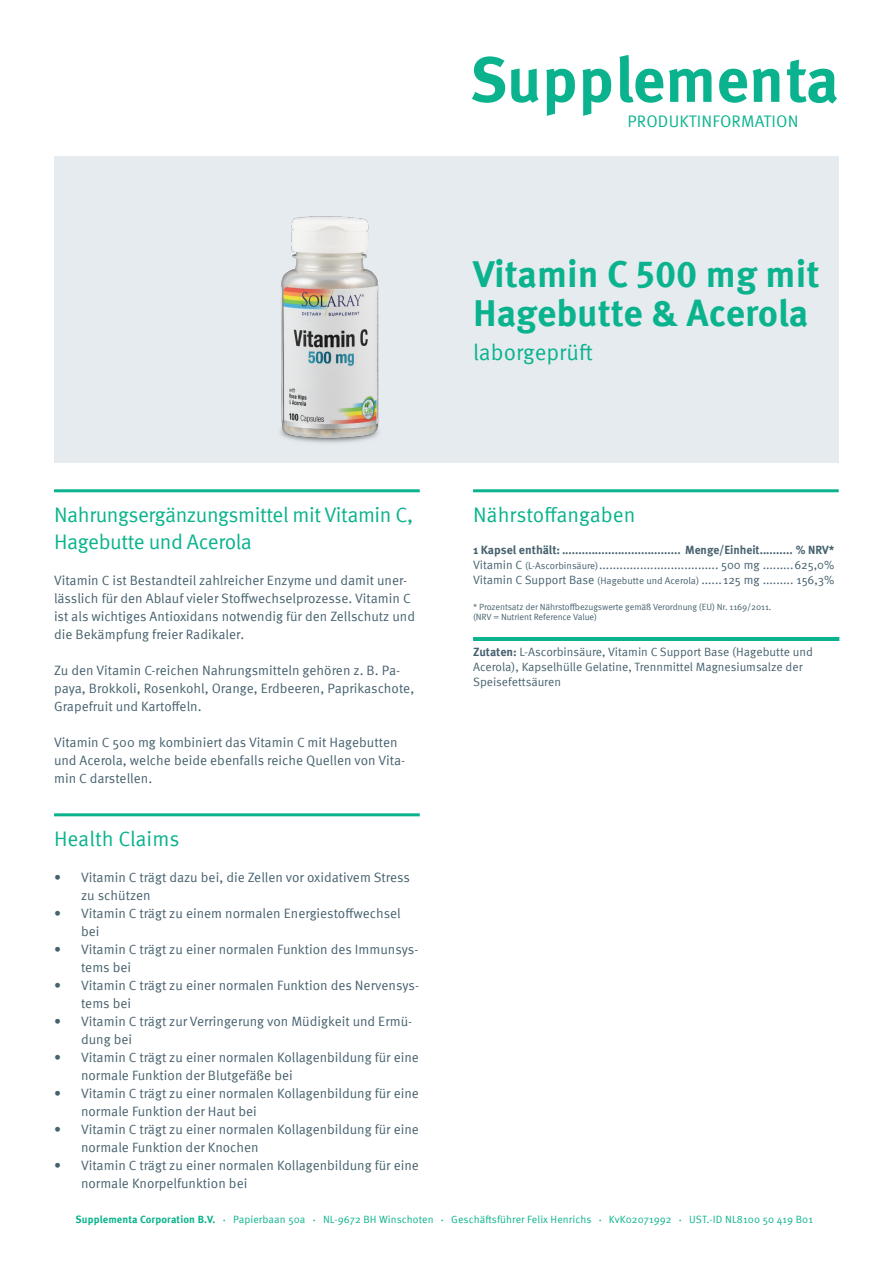
<style>
.page{position:relative;width:893px;height:1263px;background:#fff}
.page>*{position:absolute;margin:0;border:0;box-sizing:border-box;transform-origin:0 0}
.Produkt_Titel{font:700 63.45px "Meta Pro";color:#0ab38d}
.Produkt_Titel-2{font:700 37.5px/39px "Meta Pro";color:#0ab38d}
.Produkt_Subline{font:22.5px "Meta Pro";color:#0ab38d}
.Headline-Grün{font:21px/27px "Meta Pro";letter-spacing:-.02em;color:#0ab38d}
.Headline-Grün-2{font:21px "Meta Pro";color:#0ab38d}
.t1{font:16.65px "Meta Pro";letter-spacing:.01em;color:#0ab38d}
.Fließtext{font:13.5px/18px "Meta Pro";color:#46616e}
.Nährstoffangaben{font:12px "Meta Pro";color:#46616e}
.Fließtext_klein{font:12px/15px "Meta Pro";color:#46616e}
.Nährstoffangaben-2{font:700 12px "Meta Pro";color:#46616e}
.t2{font:10.5px "Meta Pro";letter-spacing:.01em;color:#0ab38d}
.t3{font:700 10.5px "Meta Pro";letter-spacing:.01em;color:#0ab38d}
.Nährstoffangaben-3{font:9px/10.5px "Meta Pro";letter-spacing:-.01em;color:#46616e}
.s1{font-size:9.75px}
.s2{font-weight:700}
.s3{font-size:4.5px}
</style>
<div class="page">
<div style="left:54px;top:156px;width:785px;height:306px;background:#e6ebef"></div>
<img style="left:280px;top:216px;width:99px;height:227px">
<hr style="left:54px;top:489px;width:366px;height:3px;background:#0ab38d">
<hr style="left:54px;top:813px;width:366px;height:3px;background:#0ab38d">
<hr style="left:473px;top:489px;width:366px;height:3px;background:#0ab38d">
<hr style="left:473px;top:637px;width:366px;height:3px;background:#0ab38d">
<p class="Produkt_Titel" style="left:470px;top:30px;width:371px">Supplementa</p>
<p class="t1" style="left:628px;top:109px;width:172px">PRODUKTINFORMATION</p>
<p class="Produkt_Titel-2" style="left:473px;top:252px;width:348px">Vitamin C 500 mg mit<br>Hagebutte &amp; Acerola</p>
<p class="Produkt_Subline" style="left:473px;top:336px;width:121px">laborgeprüft</p>
<p class="Headline-Grün" style="left:54px;top:500px;width:361px">Nahrungsergänzungsmittel mit Vitamin C,<br>Hagebutte und Acerola</p>
<p class="Fließtext" style="left:54px;top:570px;width:362px">Vitamin C ist Bestandteil zahlreicher Enzyme und damit uner&shy;lässlich für den Ablauf vieler Stoffwechselprozesse. Vitamin C ist als wichtiges Antioxidans notwendig für den Zellschutz und die Bekämpfung freier Radikaler.</p>
<p class="Fließtext" style="left:54px;top:660px;width:362px">Zu den Vitamin C-reichen Nahrungsmitteln gehören z. B. Pa&shy;paya, Brokkoli, Rosenkohl, Orange, Erdbeeren, Paprikaschote,<br>Grapefruit und Kartoffeln.</p>
<p class="Fließtext" style="left:54px;top:732px;width:353px">Vitamin C 500 mg kombiniert das Vitamin C mit Hagebutten und Acerola, welche beide ebenfalls reiche Quellen von Vita&shy;min C darstellen.</p>
<p class="Headline-Grün-2" style="left:54px;top:823px;width:127px">Health Claims</p>
<p class="Fließtext" style="left:81px;top:867px;width:330px;text-indent:-27px">• Vitamin C trägt dazu bei, die Zellen vor oxidativem Stress zu schützen</p>
<p class="Fließtext" style="left:81px;top:903px;width:321px;text-indent:-27px">• Vitamin C trägt zu einem normalen Energiestoffwechsel bei</p>
<p class="Fließtext" style="left:81px;top:939px;width:339px;text-indent:-27px">• Vitamin C trägt zu einer normalen Funktion des Immunsys&shy;tems bei</p>
<p class="Fließtext" style="left:81px;top:975px;width:340px;text-indent:-27px">• Vitamin C trägt zu einer normalen Funktion des Nervensys&shy;tems bei</p>
<p class="Fließtext" style="left:81px;top:1011px;width:333px;text-indent:-27px">• Vitamin C trägt zur Verringerung von Müdigkeit und Ermü&shy;dung bei</p>
<p class="Fließtext" style="left:81px;top:1047px;width:339px;text-indent:-27px">• Vitamin C trägt zu einer normalen Kollagenbildung für eine normale Funktion der Blutgefäße bei</p>
<p class="Fließtext" style="left:81px;top:1083px;width:339px;text-indent:-27px">• Vitamin C trägt zu einer normalen Kollagenbildung für eine normale Funktion der Haut bei</p>
<p class="Fließtext" style="left:81px;top:1119px;width:339px;text-indent:-27px">• Vitamin C trägt zu einer normalen Kollagenbildung für eine normale Funktion der Knochen</p>
<p class="Fließtext" style="left:81px;top:1155px;width:339px;text-indent:-27px">• Vitamin C trägt zu einer normalen Kollagenbildung für eine normale Knorpelfunktion bei</p>
<p class="Headline-Grün-2" style="left:473px;top:499px;width:164px">Nährstoffangaben</p>
<p class="Nährstoffangaben-2" style="left:473px;top:541px;width:363px">1 Kapsel enthält:.................................... Menge/Einheit.......... % NRV*</p>
<p class="Nährstoffangaben" style="left:473px;top:556px;width:363px">Vitamin C <span class="s1">(L-Ascorbinsäure)</span>................................... 500 mg .........625,0%</p>
<p class="Nährstoffangaben" style="left:473px;top:571px;width:363px">Vitamin C Support Base <span class="s1">(Hagebutte und Acerola)</span> ......125 mg ......... 156,3%</p>
<p class="Nährstoffangaben-3" style="left:473px;top:601px;width:300px">* Prozentsatz der Nährstoffbezugswerte gemäß Verordnung (EU) Nr. 1169/2011. (NRV = Nutrient Reference Value)</p>
<p class="Fließtext_klein" style="left:473px;top:644px;width:341px"><span class="s2">Zutaten:</span> L-Ascorbinsäure, Vitamin C Support Base (Hagebutte und<br>Acerola), Kapselhülle Gelatine, Trennmittel Magnesiumsalze der<br>Speisefettsäuren</p>
<p class="t3" style="left:76px;top:1211px;width:141px">Supplementa Corporation B.V.</p>
<p class="t2" style="left:223px;top:1211px;width:84px"><span class="s3">•</span> Papierbaan 50a</p>
<p class="t2" style="left:313px;top:1211px;width:122px"><span class="s3">•</span> NL-9672 BH Winschoten</p>
<p class="t2" style="left:441px;top:1211px;width:152px"><span class="s3">•</span> Geschäftsführer Felix Henrichs</p>
<p class="t2" style="left:599px;top:1211px;width:74px"><span class="s3">•</span> KvK02071992</p>
<p class="t2" style="left:679px;top:1211px;width:135px"><span class="s3">•</span> UST.-ID NL8100 50 419 B01</p>
</div>
